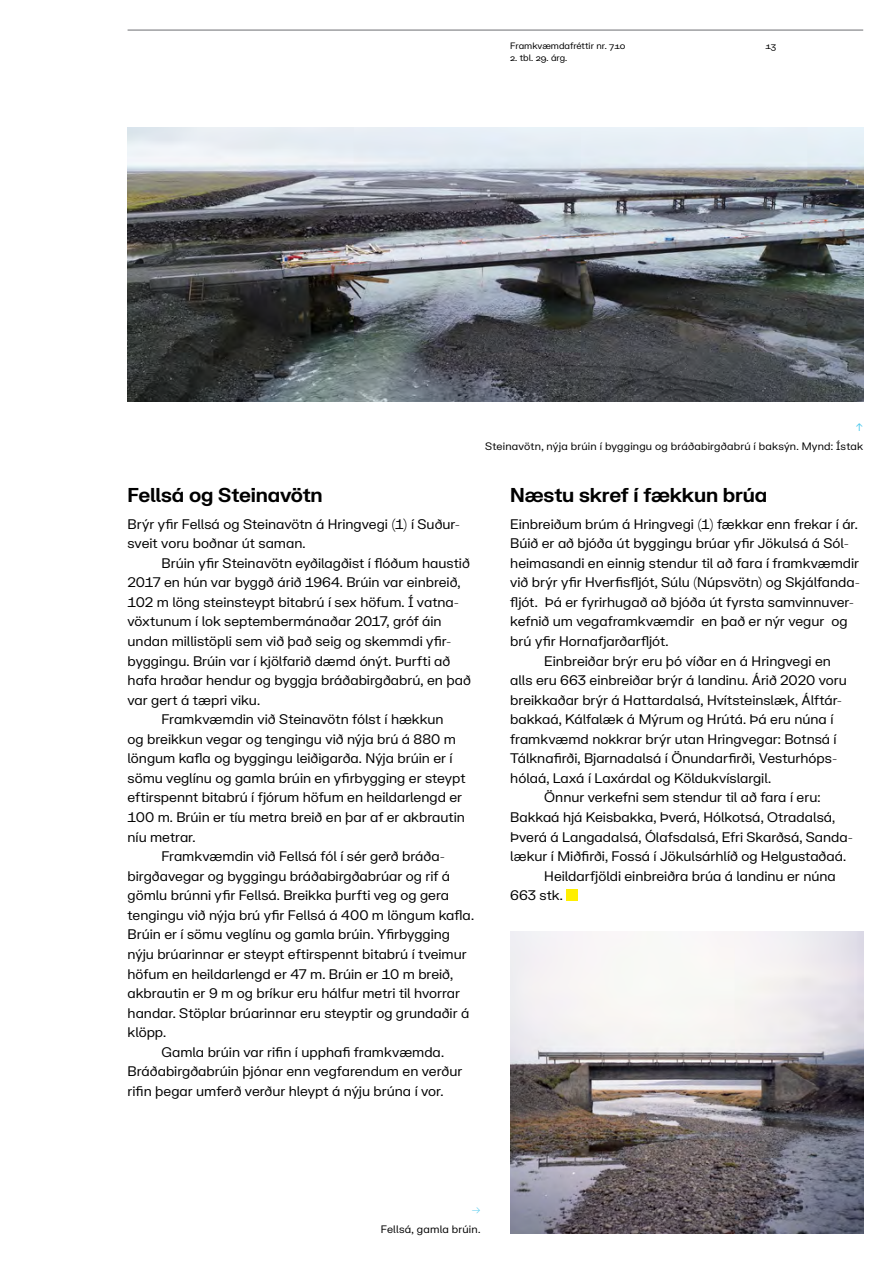
<style>
.page{position:relative;width:893px;height:1263px;background:#fff}
.page>*{position:absolute;margin:0;border:0;box-sizing:border-box;transform-origin:0 0}
.t1{font:700 19.5px "Vegagerdin FK Grotesk";letter-spacing:-.01em;color:#000}
.t2{font:13.5px/19.5px "Vegagerdin FK Grotesk";color:#000}
.t3{font:10.5px "Vegagerdin FK Grotesk";letter-spacing:.015em;color:#000}
.t4{font:900 10.5px "Vegagerdin FK Grotesk";color:#49c7ed}
.t5{font:10.5px "Vegagerdin FK Grotesk";color:#49c7ed}
.t6{font:9px "Vegagerdin FK Grotesk";color:#000}
</style>
<div class="page">
<hr style="left:128px;top:30px;width:735px;height:1px;background:#6d6e71">
<img style="left:510px;top:931px;width:353px;height:302px">
<img style="left:128px;top:128px;width:735px;height:274px">
<div style="left:566px;top:889px;width:11px;height:11px;background:#ffef00"></div>
<p class="t6" style="left:510px;top:39px;width:117px">Framkvæmdafréttir nr. 710</p>
<p class="t6" style="left:510px;top:51px;width:58px">2. tbl. 29. árg.</p>
<p class="t6" style="left:765px;top:39px;width:12px">13</p>
<h1 class="t1" style="left:128px;top:480px;width:197px">Fellsá og Steinavötn</h1>
<p class="t2" style="left:128px;top:513px;width:334px">Brýr yfir Fellsá og Steinavötn á Hringvegi (1) í Suður&shy;sveit voru boðnar út saman.</p>
<p class="t2" style="left:162px;top:552px;width:310px">Brúin yfir Steinavötn eyðilagðist í flóðum haustið</p>
<p class="t2" style="left:128px;top:572px;width:334px">2017 en hún var byggð árið 1964. Brúin var einbreið,</p>
<p class="t2" style="left:128px;top:591px;width:333px">102 m löng steinsteypt bitabrú í sex höfum. Í vatna-</p>
<p class="t2" style="left:128px;top:611px;width:316px">vöxtunum í lok septembermánaðar 2017, gróf áin</p>
<p class="t2" style="left:128px;top:630px;width:325px">undan millistöpli sem við það seig og skemmdi yfir-</p>
<p class="t2" style="left:128px;top:650px;width:324px">byggingu. Brúin var í kjölfarið dæmd ónýt. Þurfti að</p>
<p class="t2" style="left:128px;top:670px;width:345px">hafa hraðar hendur og byggja bráðabirgðabrú, en það</p>
<p class="t2" style="left:128px;top:689px;width:134px">var gert á tæpri viku.</p>
<p class="t2" style="left:162px;top:709px;width:284px">Framkvæmdin við Steinavötn fólst í hækkun</p>
<p class="t2" style="left:128px;top:728px;width:330px">og breikkun vegar og tengingu við nýja brú á 880 m</p>
<p class="t2" style="left:128px;top:748px;width:327px">löngum kafla og byggingu leiðigarða. Nýja brúin er í</p>
<p class="t2" style="left:128px;top:767px;width:340px">sömu veglínu og gamla brúin en yfirbygging er steypt</p>
<p class="t2" style="left:128px;top:787px;width:336px">eftirspennt bitabrú í fjórum höfum en heildarlengd er</p>
<p class="t2" style="left:128px;top:806px;width:339px">100 m. Brúin er tíu metra breið en þar af er akbrautin</p>
<p class="t2" style="left:128px;top:826px;width:69px">níu metrar.</p>
<p class="t2" style="left:162px;top:846px;width:285px">Framkvæmdin við Fellsá fól í sér gerð bráða-</p>
<p class="t2" style="left:128px;top:865px;width:324px">birgðavegar og byggingu bráðabirgðabrúar og rif á</p>
<p class="t2" style="left:128px;top:885px;width:323px">gömlu brúnni yfir Fellsá. Breikka þurfti veg og gera</p>
<p class="t2" style="left:128px;top:904px;width:348px">tengingu við nýja brú yfir Fellsá á 400 m löngum kafla.</p>
<p class="t2" style="left:128px;top:924px;width:324px">Brúin er í sömu veglínu og gamla brúin. Yfirbygging</p>
<p class="t2" style="left:128px;top:943px;width:341px">nýju brúarinnar er steypt eftirspennt bitabrú í tveimur</p>
<p class="t2" style="left:128px;top:963px;width:327px">höfum en heildarlengd er 47 m. Brúin er 10 m breið,</p>
<p class="t2" style="left:128px;top:983px;width:334px">akbrautin er 9 m og bríkur eru hálfur metri til hvorrar</p>
<p class="t2" style="left:128px;top:1002px;width:343px">handar. Stöplar brúarinnar eru steyptir og grundaðir á</p>
<p class="t2" style="left:128px;top:1022px;width:40px">klöpp.</p>
<p class="t2" style="left:162px;top:1041px;width:284px">Gamla brúin var rifin í upphafi framkvæmda.</p>
<p class="t2" style="left:128px;top:1061px;width:336px">Bráðabirgðabrúin þjónar enn vegfarendum en verður</p>
<p class="t2" style="left:128px;top:1080px;width:317px">rifin þegar umferð verður hleypt á nýju brúna í vor.</p>
<p class="t5" style="left:856px;top:419px;width:9px">↑</p>
<p class="t3" style="left:485px;top:439px;width:380px">Steinavötn, nýja brúin í byggingu og bráðabirgðabrú í baksýn. Mynd: Ístak</p>
<h1 class="t1" style="left:510px;top:480px;width:259px">Næstu skref í fækkun brúa</h1>
<p class="t2" style="left:510px;top:513px;width:349px">Einbreiðum brúm á Hringvegi (1) fækkar enn frekar í ár.</p>
<p class="t2" style="left:510px;top:533px;width:340px">Búið er að bjóða út byggingu brúar yfir Jökulsá á Sól-</p>
<p class="t2" style="left:510px;top:552px;width:350px">heimasandi en einnig stendur til að fara í framkvæmdir</p>
<p class="t2" style="left:510px;top:572px;width:351px">við brýr yfir Hverfisfljót, Súlu (Núpsvötn) og Skjálfanda-</p>
<p class="t2" style="left:510px;top:591px;width:345px">fljót. Þá er fyrirhugað að bjóða út fyrsta samvinnuver-</p>
<p class="t2" style="left:510px;top:611px;width:339px">kefnið um vegaframkvæmdir en það er nýr vegur og</p>
<p class="t2" style="left:510px;top:630px;width:160px">brú yfir Hornafjarðarfljót.</p>
<p class="t2" style="left:544px;top:650px;width:288px">Einbreiðar brýr eru þó víðar en á Hringvegi en</p>
<p class="t2" style="left:510px;top:670px;width:338px">alls eru 663 einbreiðar brýr á landinu. Árið 2020 voru</p>
<p class="t2" style="left:510px;top:689px;width:333px">breikkaðar brýr á Hattardalsá, Hvítsteinslæk, Álftár-</p>
<p class="t2" style="left:510px;top:709px;width:325px">bakkaá, Kálfalæk á Mýrum og Hrútá. Þá eru núna í</p>
<p class="t2" style="left:510px;top:728px;width:328px">framkvæmd nokkrar brýr utan Hringvegar: Botnsá í</p>
<p class="t2" style="left:510px;top:748px;width:329px">Tálknafirði, Bjarnadalsá í Önundarfirði, Vesturhóps-</p>
<p class="t2" style="left:510px;top:767px;width:262px">hólaá, Laxá í Laxárdal og Köldukvíslargil.</p>
<p class="t2" style="left:544px;top:787px;width:278px">Önnur verkefni sem stendur til að fara í eru:</p>
<p class="t2" style="left:510px;top:806px;width:326px">Bakkaá hjá Keisbakka, Þverá, Hólkotsá, Otradalsá,</p>
<p class="t2" style="left:510px;top:826px;width:344px">Þverá á Langadalsá, Ólafsdalsá, Efri Skarðsá, Sanda-</p>
<p class="t2" style="left:510px;top:846px;width:337px">lækur í Miðfirði, Fossá í Jökulsárhlíð og Helgustaðaá.</p>
<p class="t2" style="left:544px;top:865px;width:293px">Heildarfjöldi einbreiðra brúa á landinu er núna</p>
<p class="t2" style="left:510px;top:885px;width:54px">663 stk.</p>
<p class="t4" style="left:471px;top:1201px;width:11px">→</p>
<p class="t3" style="left:381px;top:1221px;width:101px">Fellsá, gamla brúin.</p>
</div>
